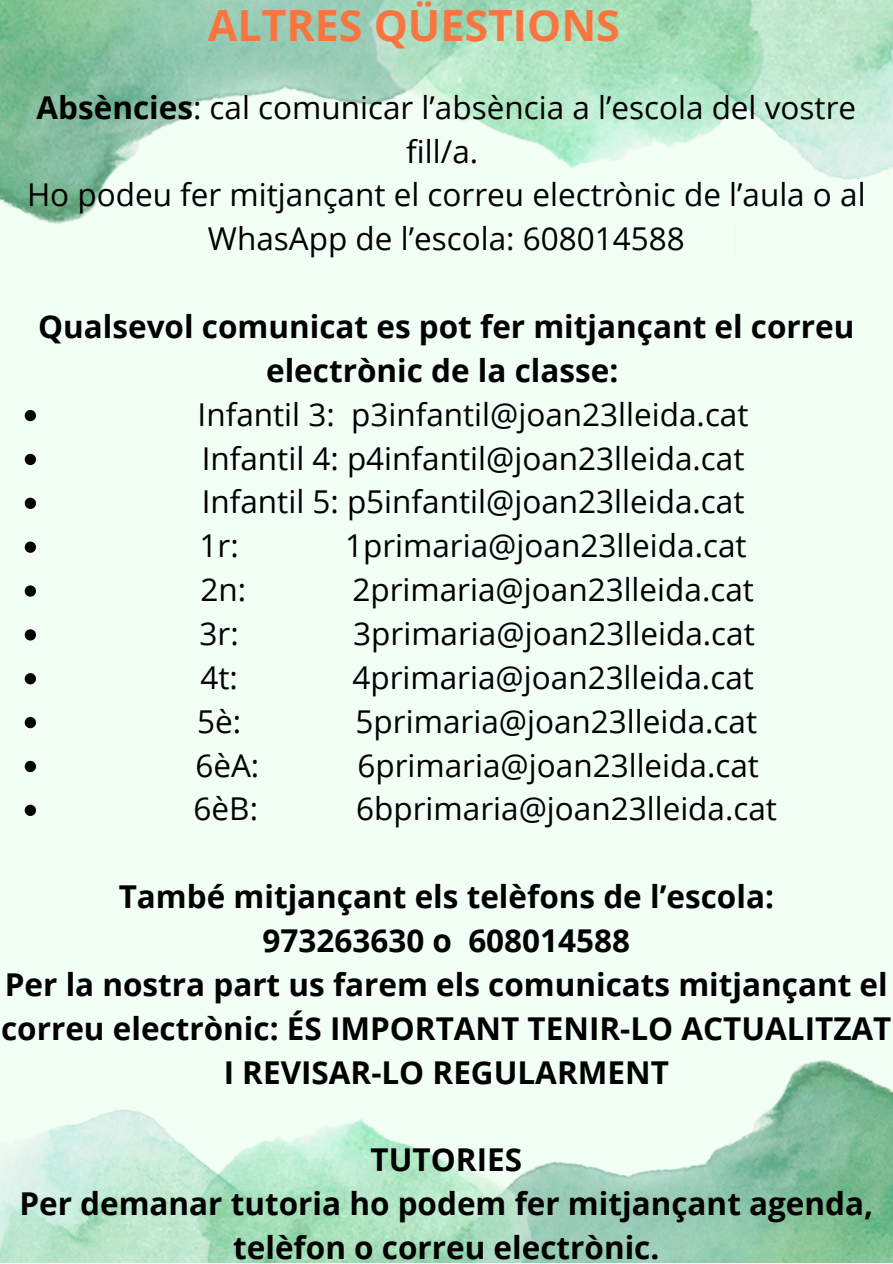
<style>
.page{position:relative;width:893px;height:1264px;background:#fff}
.page>*{position:absolute;margin:0;border:0;box-sizing:border-box;transform-origin:0 0}
.t1{font:700 42.9px "Open Sans";color:#f9753f}
.t2{font:31.5px "Open Sans";color:#000}
.t3{font:700 31.5px/43.8px "Open Sans";color:#000;text-align:center}
.s1{font-weight:700}
</style>
<div class="page">
<div style="left:0;top:0;width:892px;height:1262px;background:#f2fff5"></div>
<img style="left:571px;top:1060px;width:321px;height:202px">
<img style="left:0;top:0;width:326px;height:224px">
<img style="left:0;top:1109px;width:571px;height:153px">
<img style="left:326px;top:0;width:566px;height:180px">
<svg style="left:25px;top:410px;width:11px;height:11px"></svg>
<svg style="left:25px;top:454px;width:11px;height:11px"></svg>
<svg style="left:25px;top:497px;width:11px;height:12px"></svg>
<svg style="left:25px;top:541px;width:11px;height:12px"></svg>
<svg style="left:25px;top:585px;width:11px;height:11px"></svg>
<svg style="left:25px;top:629px;width:11px;height:11px"></svg>
<svg style="left:25px;top:673px;width:11px;height:11px"></svg>
<svg style="left:25px;top:717px;width:11px;height:11px"></svg>
<svg style="left:25px;top:760px;width:11px;height:12px"></svg>
<svg style="left:25px;top:804px;width:11px;height:12px"></svg>
<p class="t1" style="left:208px;top:-5px;width:413px">ALTRES QÜESTIONS</p>
<p class="t2" style="left:36px;top:85px;width:821px"><span class="s1">Absències</span>: cal comunicar l’absència a l’escola del vostre</p>
<p class="t2" style="left:406px;top:129px;width:73px">fill/a.</p>
<p class="t2" style="left:27px;top:173px;width:840px">Ho podeu fer mitjançant el correu electrònic de l’aula o al</p>
<p class="t2" style="left:208px;top:217px;width:478px">WhasApp de l’escola: 608014588</p>
<p class="t3" style="left:38px;top:304px;width:817px">Qualsevol comunicat es pot fer mitjançant el correu electrònic de la classe:</p>
<p class="t2" style="left:197px;top:392px;width:552px">Infantil 3: p3infantil@joan23lleida.cat</p>
<p class="t2" style="left:202px;top:436px;width:544px">Infantil 4: p4infantil@joan23lleida.cat</p>
<p class="t2" style="left:202px;top:480px;width:544px">Infantil 5: p5infantil@joan23lleida.cat</p>
<p class="t2" style="left:199px;top:523px;width:41px">1r:</p>
<p class="t2" style="left:345px;top:523px;width:403px">1primaria@joan23lleida.cat</p>
<p class="t2" style="left:200px;top:567px;width:47px">2n:</p>
<p class="t2" style="left:352px;top:567px;width:403px">2primaria@joan23lleida.cat</p>
<p class="t2" style="left:199px;top:611px;width:41px">3r:</p>
<p class="t2" style="left:353px;top:611px;width:403px">3primaria@joan23lleida.cat</p>
<p class="t2" style="left:200px;top:655px;width:39px">4t:</p>
<p class="t2" style="left:352px;top:655px;width:403px">4primaria@joan23lleida.cat</p>
<p class="t2" style="left:197px;top:699px;width:46px">5è:</p>
<p class="t2" style="left:355px;top:699px;width:403px">5primaria@joan23lleida.cat</p>
<p class="t2" style="left:195px;top:743px;width:65px">6èA:</p>
<p class="t2" style="left:357px;top:743px;width:403px">6primaria@joan23lleida.cat</p>
<p class="t2" style="left:194px;top:786px;width:66px">6èB:</p>
<p class="t2" style="left:356px;top:786px;width:422px">6bprimaria@joan23lleida.cat</p>
<p class="t3" style="left:119px;top:874px;width:656px">També mitjançant els telèfons de l’escola:</p>
<p class="t3" style="left:262px;top:917px;width:369px">973263630 o 608014588</p>
<p class="t3" style="left:1px;top:961px;width:891px">Per la nostra part us farem els comunicats mitjançant el correu electrònic: ÉS IMPORTANT TENIR-LO ACTUALITZAT<br>I REVISAR-LO REGULARMENT</p>
<p class="t3" style="left:370px;top:1137px;width:153px">TUTORIES</p>
<p class="t3" style="left:19px;top:1180px;width:855px">Per demanar tutoria ho podem fer mitjançant agenda, telèfon o correu electrònic.</p>
</div>
